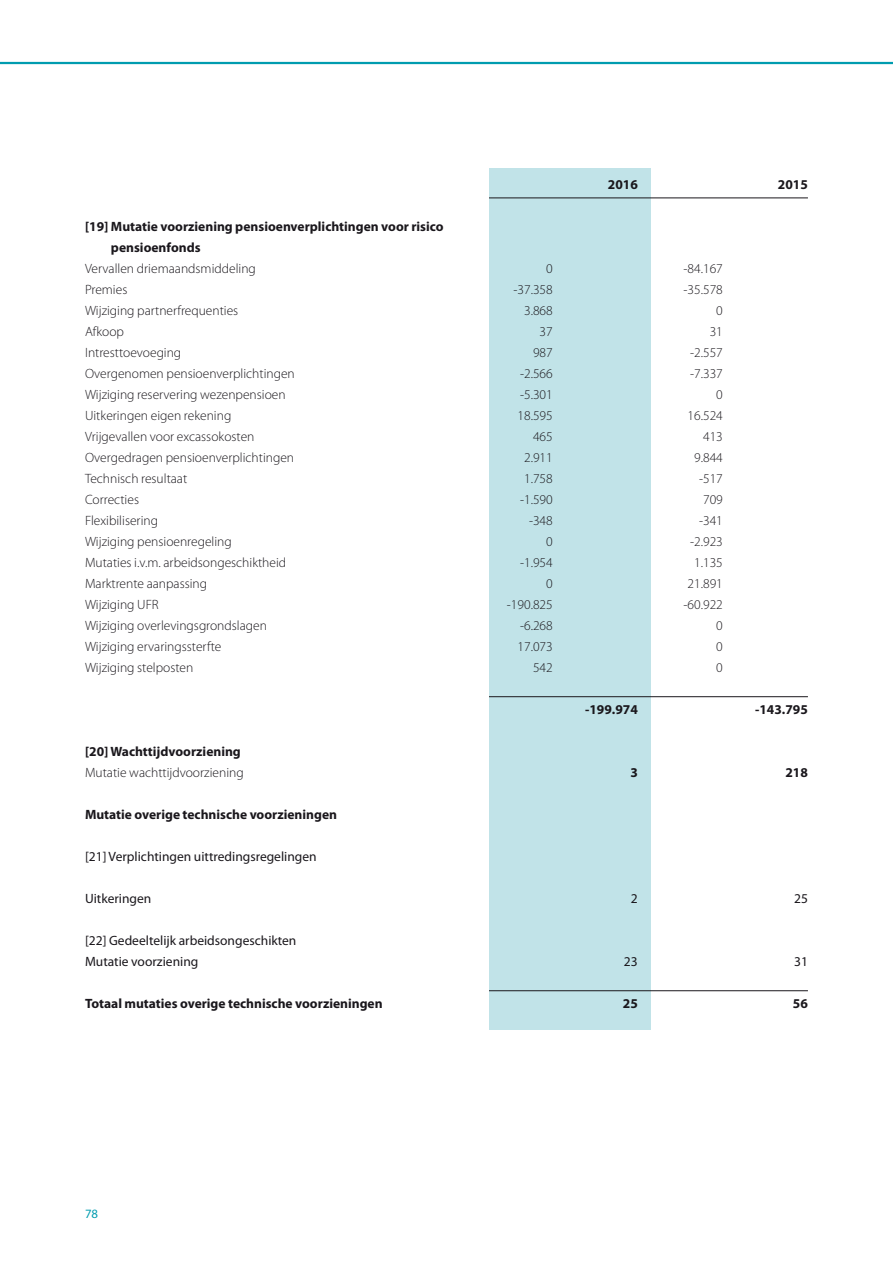
<style>
.page{position:relative;width:893px;height:1263px;background:#fff}
.page>*{position:absolute;margin:0;border:0;box-sizing:border-box;transform-origin:0 0}
.t1{font:300 13.5px "Myriad Pro";color:#1a171c}
.t2{font:700 13.5px/21px "Myriad Pro";color:#1a171c}
.t3{font:13.5px/21px "Myriad Pro";color:#1a171c}
.t4{font:12.75px "Myriad Pro";color:#009caf}
</style>
<div class="page">
<hr style="left:0;top:62px;width:893px;height:2px;background:#009caf">
<div style="left:489px;top:168px;width:162px;height:861px;background:#c1e3e8"></div>
<hr style="left:489px;top:198px;width:319px;height:1px;background:#1a171c">
<hr style="left:489px;top:696px;width:319px;height:1px;background:#1a171c">
<hr style="left:489px;top:990px;width:319px;height:1px;background:#1a171c">
<p class="t2" style="left:608px;top:174px;width:31px">2016</p>
<p class="t2" style="left:778px;top:174px;width:31px">2015</p>
<p class="t2" style="left:111px;top:216px;width:334px;text-indent:-26px">[19] Mutatie voorziening pensioenverplichtingen voor risico pensioenfonds</p>
<p class="t1" style="left:85px;top:260px;width:172px">Vervallen driemaandsmiddeling</p>
<p class="t1" style="left:546px;top:260px;width:8px">0</p>
<p class="t1" style="left:684px;top:260px;width:41px">-84.167</p>
<p class="t1" style="left:85px;top:281px;width:44px">Premies</p>
<p class="t1" style="left:513px;top:281px;width:41px">-37.358</p>
<p class="t1" style="left:684px;top:281px;width:41px">-35.578</p>
<p class="t1" style="left:85px;top:302px;width:155px">Wijziging partnerfrequenties</p>
<p class="t1" style="left:524px;top:302px;width:30px">3.868</p>
<p class="t1" style="left:716px;top:302px;width:8px">0</p>
<p class="t1" style="left:85px;top:323px;width:41px">Afkoop</p>
<p class="t1" style="left:540px;top:323px;width:15px">37</p>
<p class="t1" style="left:710px;top:323px;width:15px">31</p>
<p class="t1" style="left:85px;top:344px;width:98px">Intresttoevoeging</p>
<p class="t1" style="left:533px;top:344px;width:21px">987</p>
<p class="t1" style="left:690px;top:344px;width:34px">-2.557</p>
<p class="t1" style="left:85px;top:365px;width:211px">Overgenomen pensioenverplichtingen</p>
<p class="t1" style="left:520px;top:365px;width:34px">-2.566</p>
<p class="t1" style="left:690px;top:365px;width:34px">-7.337</p>
<p class="t1" style="left:85px;top:386px;width:202px">Wijziging reservering wezenpensioen</p>
<p class="t1" style="left:520px;top:386px;width:34px">-5.301</p>
<p class="t1" style="left:716px;top:386px;width:8px">0</p>
<p class="t1" style="left:85px;top:407px;width:148px">Uitkeringen eigen rekening</p>
<p class="t1" style="left:517px;top:407px;width:37px">18.595</p>
<p class="t1" style="left:688px;top:407px;width:37px">16.524</p>
<p class="t1" style="left:85px;top:428px;width:171px">Vrijgevallen voor excassokosten</p>
<p class="t1" style="left:533px;top:428px;width:21px">465</p>
<p class="t1" style="left:703px;top:428px;width:21px">413</p>
<p class="t1" style="left:85px;top:449px;width:211px">Overgedragen pensioenverplichtingen</p>
<p class="t1" style="left:524px;top:449px;width:30px">2.911</p>
<p class="t1" style="left:694px;top:449px;width:30px">9.844</p>
<p class="t1" style="left:85px;top:470px;width:104px">Technisch resultaat</p>
<p class="t1" style="left:524px;top:470px;width:30px">1.758</p>
<p class="t1" style="left:699px;top:470px;width:25px">-517</p>
<p class="t1" style="left:85px;top:491px;width:56px">Correcties</p>
<p class="t1" style="left:520px;top:491px;width:34px">-1.590</p>
<p class="t1" style="left:703px;top:491px;width:21px">709</p>
<p class="t1" style="left:85px;top:512px;width:75px">Flexibilisering</p>
<p class="t1" style="left:529px;top:512px;width:25px">-348</p>
<p class="t1" style="left:699px;top:512px;width:25px">-341</p>
<p class="t1" style="left:85px;top:533px;width:148px">Wijziging pensioenregeling</p>
<p class="t1" style="left:546px;top:533px;width:8px">0</p>
<p class="t1" style="left:690px;top:533px;width:34px">-2.923</p>
<p class="t1" style="left:85px;top:554px;width:203px">Mutaties i.v.m. arbeidsongeschiktheid</p>
<p class="t1" style="left:520px;top:554px;width:34px">-1.954</p>
<p class="t1" style="left:694px;top:554px;width:30px">1.135</p>
<p class="t1" style="left:85px;top:575px;width:124px">Marktrente aanpassing</p>
<p class="t1" style="left:546px;top:575px;width:8px">0</p>
<p class="t1" style="left:688px;top:575px;width:37px">21.891</p>
<p class="t1" style="left:85px;top:596px;width:75px">Wijziging UFR</p>
<p class="t1" style="left:507px;top:596px;width:47px">-190.825</p>
<p class="t1" style="left:684px;top:596px;width:41px">-60.922</p>
<p class="t1" style="left:85px;top:617px;width:183px">Wijziging overlevingsgrondslagen</p>
<p class="t1" style="left:520px;top:617px;width:34px">-6.268</p>
<p class="t1" style="left:716px;top:617px;width:8px">0</p>
<p class="t1" style="left:85px;top:638px;width:138px">Wijziging ervaringssterfte</p>
<p class="t1" style="left:517px;top:638px;width:37px">17.073</p>
<p class="t1" style="left:716px;top:638px;width:8px">0</p>
<p class="t1" style="left:85px;top:660px;width:110px">Wijziging stelposten</p>
<p class="t1" style="left:533px;top:660px;width:21px">542</p>
<p class="t1" style="left:716px;top:660px;width:8px">0</p>
<p class="t2" style="left:585px;top:699px;width:54px">-199.974</p>
<p class="t2" style="left:755px;top:699px;width:54px">-143.795</p>
<p class="t2" style="left:85px;top:741px;width:157px">[20] Wachttijdvoorziening</p>
<p class="t1" style="left:85px;top:765px;width:160px">Mutatie wachttijdvoorziening</p>
<p class="t2" style="left:630px;top:762px;width:9px">3</p>
<p class="t2" style="left:785px;top:762px;width:24px">218</p>
<p class="t2" style="left:85px;top:804px;width:254px">Mutatie overige technische voorzieningen</p>
<p class="t3" style="left:85px;top:846px;width:233px">[21] Verplichtingen uittredingsregelingen</p>
<p class="t3" style="left:85px;top:888px;width:68px">Uitkeringen</p>
<p class="t3" style="left:631px;top:888px;width:8px">2</p>
<p class="t3" style="left:794px;top:888px;width:15px">25</p>
<p class="t3" style="left:85px;top:930px;width:213px">[22] Gedeeltelijk arbeidsongeschikten<br>Mutatie voorziening</p>
<p class="t3" style="left:624px;top:951px;width:15px">23</p>
<p class="t3" style="left:794px;top:951px;width:15px">31</p>
<p class="t2" style="left:85px;top:993px;width:299px">Totaal mutaties overige technische voorzieningen</p>
<p class="t2" style="left:623px;top:993px;width:16px">25</p>
<p class="t2" style="left:793px;top:993px;width:16px">56</p>
<p class="t4" style="left:85px;top:1206px;width:15px">78</p>
</div>
